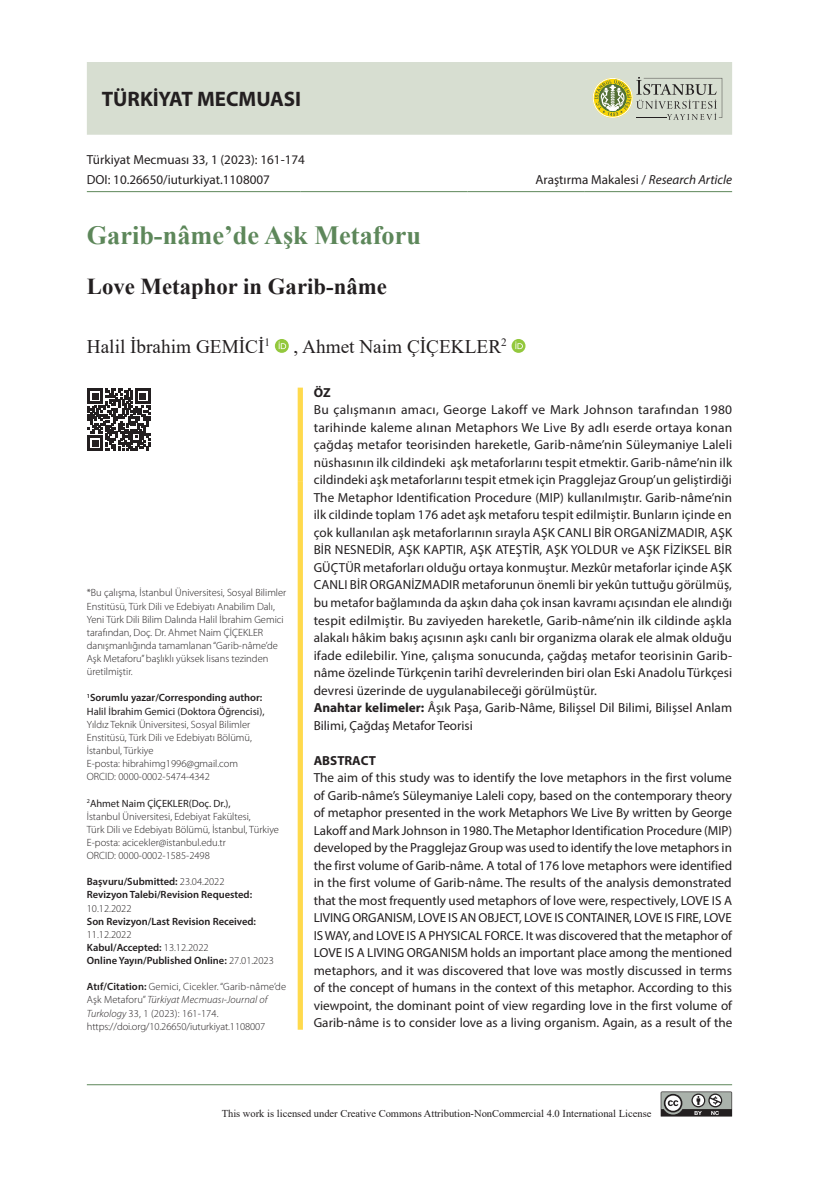
<style>
.page{position:relative;width:819px;height:1191px;background:#fff}
.page>*{position:absolute;margin:0;border:0;box-sizing:border-box;transform-origin:0 0}
.Baslik_1{font:700 26.25px "Times New Roman";color:#5d875a}
.Baslik_2{font:700 22.75px "Times New Roman";color:#231f20}
.t1{font:700 21px "Myriad Pro";color:#231f20}
.Yazar{font:19.25px "Times New Roman";color:#231f20}
.Anahtar_kelime{font:13.12px/17.5px "Myriad Pro";color:#231f20;text-align:justify}
.t2{font:700 13.12px "Myriad Pro";color:#231f20}
.t3{font:300 10.5px/13.1px "Myriad Pro";color:#231f20}
.t4{font:600 10.5px/13.1px "Myriad Pro";color:#231f20}
.t5{font:10.5px "Times New Roman";color:#231f20}
.t6{font:10.5px "Myriad Pro";color:#231f20}
.s1{font-style:italic}
.s2{font-weight:300}
.s3{font-weight:600}
.s4{font-weight:700}
</style>
<div class="page">
<div style="left:87px;top:62px;width:645px;height:73px;background:#d7ded1"></div>
<div style="left:297px;top:387px;width:6px;height:95px;background:#ffda4d"></div>
<div style="left:297px;top:482px;width:6px;height:547px;background:#ffda4d"></div>
<hr style="left:87px;top:191px;width:213px;height:1px;background:#5d875a">
<hr style="left:300px;top:191px;width:167px;height:1px;background:#5d875a">
<hr style="left:467px;top:191px;width:117px;height:1px;background:#5d875a">
<hr style="left:584px;top:191px;width:148px;height:1px;background:#5d875a">
<svg style="left:592px;top:77px;width:130px;height:43px;background:#bfc3a5"></svg>
<div style="left:275px;top:339px;width:14px;height:14px;background:#93c83d;border-radius:50%"></div>
<svg style="left:278px;top:341px;width:8px;height:8px"></svg>
<div style="left:511px;top:339px;width:14px;height:14px;background:#93c83d;border-radius:50%"></div>
<svg style="left:515px;top:341px;width:8px;height:8px"></svg>
<svg style="left:88px;top:389px;width:62px;height:62px"></svg>
<hr style="left:87px;top:1084px;width:645px;height:1px;background:#5d875a">
<svg style="left:660px;top:1091px;width:72px;height:25px;background:#858784"></svg>
<p class="t1" style="left:102px;top:85px;width:201px">TÜRKİYAT MECMUASI</p>
<p class="Anahtar_kelime" style="left:87px;top:151px;width:219px">Türkiyat Mecmuası 33, 1 (2023): 161-174</p>
<p class="Anahtar_kelime" style="left:87px;top:171px;width:185px">DOI: 10.26650/iuturkiyat.1108007</p>
<p class="Anahtar_kelime" style="left:535px;top:171px;width:198px">Araştırma Makalesi / <span class="s1">Research Article</span></p>
<p class="Baslik_1" style="left:87px;top:216px;width:335px">Garib-nâme’de Aşk Metaforu</p>
<p class="Baslik_2" style="left:87px;top:270px;width:301px">Love Metaphor in Garib-nâme</p>
<p class="Yazar" style="left:87px;top:333px;width:421px">Halil İbrahim GEMİCİ<sup>1</sup> , Ahmet Naim ÇİÇEKLER<sup>2</sup></p>
<p class="t3" style="left:87px;top:586px;width:201px">*Bu çalışma, İstanbul Üniversitesi, Sosyal Bilimler Enstitüsü, Türk Dili ve Edebiyatı Anabilim Dalı, Yeni Türk Dili Bilim Dalında Halil İbrahim Gemici tarafından, Doç. Dr. Ahmet Naim ÇİÇEKLER danışmanlığında tamamlanan “Garib-nâme’de Aşk Metaforu” başlıklı yüksek lisans tezinden üretilmiştir.</p>
<p class="t4" style="left:87px;top:691px;width:177px"><sup>1</sup>Sorumlu yazar/Corresponding author:</p>
<p class="t6" style="left:87px;top:704px;width:179px">Halil İbrahim Gemici (Doktora Öğrencisi),</p>
<p class="t3" style="left:87px;top:717px;width:166px">Yıldız Teknik Üniversitesi, Sosyal Bilimler<br>Enstitüsü, Türk Dili ve Edebiyatı Bölümü,<br>İstanbul, Türkiye</p>
<p class="t3" style="left:87px;top:757px;width:153px">E-posta: hibrahimg1996@gmail.com</p>
<p class="t3" style="left:87px;top:770px;width:124px">ORCID: 0000-0002-5474-4342</p>
<p class="t6" style="left:87px;top:796px;width:145px"><sup>2</sup>Ahmet Naim ÇİÇEKLER(Doç. Dr.),</p>
<p class="t3" style="left:87px;top:809px;width:194px">İstanbul Üniversitesi, Edebiyat Fakültesi,<br>Türk Dili ve Edebiyatı Bölümü, İstanbul, Türkiye</p>
<p class="t3" style="left:87px;top:835px;width:141px">E-posta: acicekler@istanbul.edu.tr</p>
<p class="t3" style="left:87px;top:849px;width:124px">ORCID: 0000-0002-1585-2498</p>
<p class="t4" style="left:87px;top:875px;width:139px">Başvuru/Submitted: <span class="s2">23.04.2022</span></p>
<p class="t4" style="left:87px;top:888px;width:167px">Revizyon Talebi/Revision Requested:<br><span class="s2">10.12.2022</span></p>
<p class="t4" style="left:87px;top:914px;width:171px">Son Revizyon/Last Revision Received:<br><span class="s2">11.12.2022</span></p>
<p class="t4" style="left:87px;top:940px;width:123px">Kabul/Accepted: <span class="s2">13.12.2022</span></p>
<p class="t4" style="left:87px;top:953px;width:188px">Online Yayın/Published Online: <span class="s2">27.01.2023</span></p>
<p class="t3" style="left:87px;top:980px;width:201px"><span class="s3">Atıf/Citation:</span> Gemici, Cicekler. “Garib-nâme’de Aşk Metaforu” <span class="s1">Türkiyat Mecmuası-Journal of Turkology</span> 33, 1 (2023): 161-174. https://doi.org/10.26650/iuturkiyat.1108007</p>
<p class="t2" style="left:314px;top:384px;width:18px">ÖZ</p>
<p class="Anahtar_kelime" style="left:314px;top:401px;width:420px">Bu çalışmanın amacı, George Lakoff ve Mark Johnson tarafından 1980 tarihinde kaleme alınan Metaphors We Live By adlı eserde ortaya konan çağdaş metafor teorisinden hareketle, Garib-nâme’nin Süleymaniye Laleli nüshasının ilk cildindeki aşk metaforlarını tespit etmektir. Garib-nâme’nin ilk cildindeki aşk metaforlarını tespit etmek için Pragglejaz Group’un geliştirdiği The Metaphor Identification Procedure (MIP) kullanılmıştır. Garib-nâme’nin ilk cildinde toplam 176 adet aşk metaforu tespit edilmiştir. Bunların içinde en çok kullanılan aşk metaforlarının sırayla AŞK CANLI BİR ORGANİZMADIR, AŞK BİR NESNEDİR, AŞK KAPTIR, AŞK ATEŞTİR, AŞK YOLDUR ve AŞK FİZİKSEL BİR GÜÇTÜR metaforları olduğu ortaya konmuştur. Mezkûr metaforlar içinde AŞK CANLI BİR ORGANİZMADIR metaforunun önemli bir yekûn tuttuğu görülmüş, bu metafor bağlamında da aşkın daha çok insan kavramı açısından ele alındığı tespit edilmiştir. Bu zaviyeden hareketle, Garib-nâme’nin ilk cildinde aşkla alakalı hâkim bakış açısının aşkı canlı bir organizma olarak ele almak olduğu ifade edilebilir. Yine, çalışma sonucunda, çağdaş metafor teorisinin Garib&shy;nâme özelinde Türkçenin tarihî devrelerinden biri olan Eski Anadolu Türkçesi devresi üzerinde de uygulanabileceği görülmüştür.</p>
<p class="Anahtar_kelime" style="left:314px;top:698px;width:420px"><span class="s4">Anahtar kelimeler:</span> Âşık Paşa, Garib-Nâme, Bilişsel Dil Bilimi, Bilişsel Anlam<br>Bilimi, Çağdaş Metafor Teorisi</p>
<p class="t2" style="left:314px;top:751px;width:64px">ABSTRACT</p>
<p class="Anahtar_kelime" style="left:314px;top:768px;width:420px">The aim of this study was to identify the love metaphors in the first volume of Garib-nâme’s Süleymaniye Laleli copy, based on the contemporary theory of metaphor presented in the work Metaphors We Live By written by George Lakoff and Mark Johnson in 1980. The Metaphor Identification Procedure (MIP) developed by the Pragglejaz Group was used to identify the love metaphors in the first volume of Garib-nâme. A total of 176 love metaphors were identified in the first volume of Garib-nâme. The results of the analysis demonstrated that the most frequently used metaphors of love were, respectively, LOVE IS A LIVING ORGANISM, LOVE IS AN OBJECT, LOVE IS CONTAINER, LOVE IS FIRE, LOVE IS WAY, and LOVE IS A PHYSICAL FORCE. It was discovered that the metaphor of LOVE IS A LIVING ORGANISM holds an important place among the mentioned metaphors, and it was discovered that love was mostly discussed in terms of the concept of humans in the context of this metaphor. According to this viewpoint, the dominant point of view regarding love in the first volume of Garib-nâme is to consider love as a living organism. Again, as a result of the</p>
<p class="t5" style="left:222px;top:1105px;width:431px">This work is licensed under Creative Commons Attribution-NonCommercial 4.0 International License</p>
</div>
